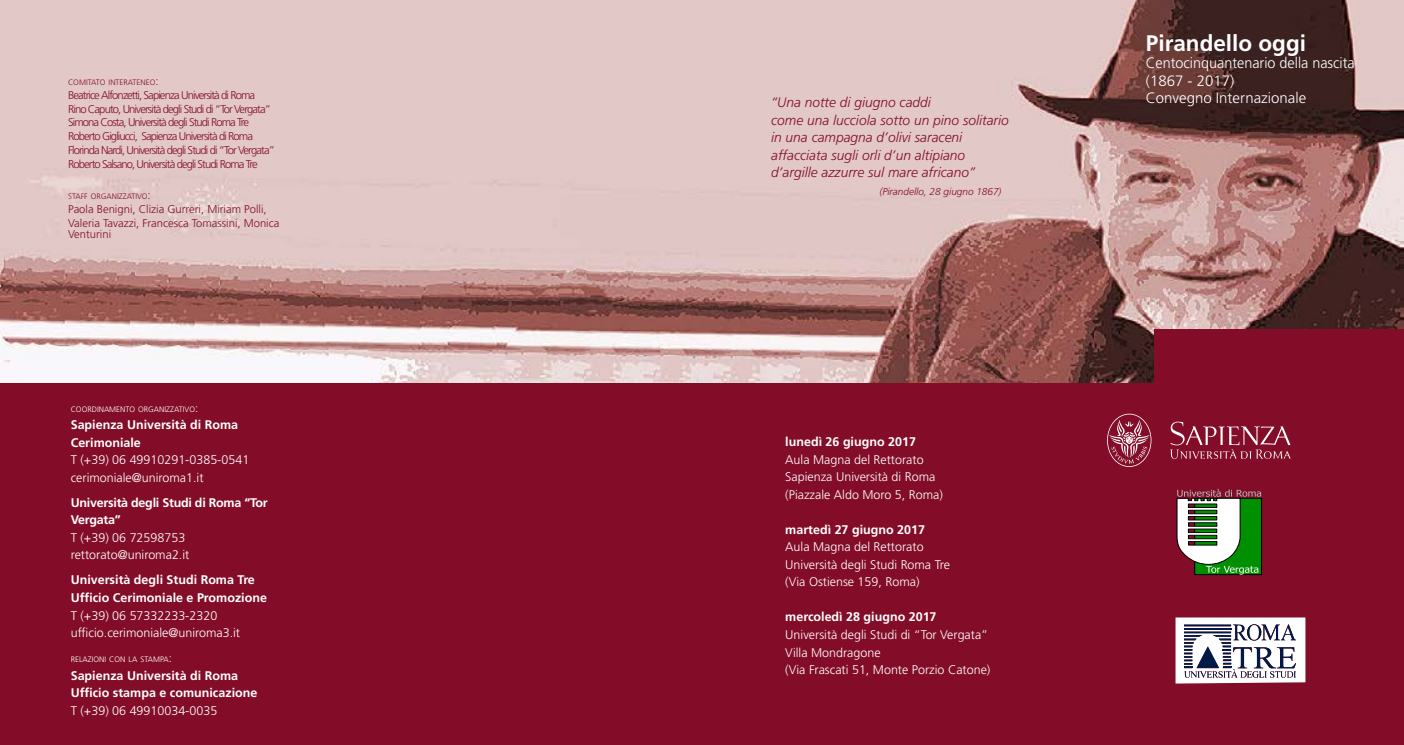
<style>
.page{position:relative;width:1404px;height:745px;background:#fff}
.page>*{position:absolute;margin:0;border:0;box-sizing:border-box;transform-origin:0 0}
.t1{font:700 22.5px "Frutiger LT Std";color:#fff}
.t2{font:300 15px/17.5px "Frutiger LT Std";color:#fff;scale:.96 1}
.t3{font:italic 300 13.75px/17.5px "Frutiger LT Std";color:#830d28}
.t4{font:300 12.5px/17.5px "Frutiger LT Std";color:#fff}
.t5{font:700 12.5px/17.5px "Frutiger LT Std";color:#fff}
.t6{font:700 12.5px/17.5px "Frutiger LT Std";letter-spacing:-.02em;color:#fff}
.t7{font:300 11.25px/13.8px "Frutiger LT Std";letter-spacing:-.08em;color:#830d28}
.t8{font:300 11.25px/13.8px "Frutiger LT Std";color:#830d28}
.t9{font:italic 300 10px "Frutiger LT Std";color:#830d28}
.t10{font:300 7.88px "Frutiger LT Std";color:#fff}
.t11{font:300 7.88px "Frutiger LT Std";color:#830d28}
.s1{font-size:11.25px}
</style>
<div class="page">
<img style="left:0;top:0;width:1403px;height:383px">
<div style="left:1154px;top:330px;width:249px;height:414px;background:#830d28"></div>
<div style="left:0;top:383px;width:1403px;height:361px;background:#830d28"></div>
<svg style="left:1107px;top:413px;width:45px;height:53px"></svg>
<svg style="left:1170px;top:421px;width:121px;height:37px"></svg>
<svg style="left:1176px;top:489px;width:84px;height:85px;background:#7c9a6e"></svg>
<svg style="left:1175px;top:617px;width:130px;height:66px;background:#c3c2cd"></svg>
<p class="t11" style="left:68px;top:78px;width:92px">COMITATO INTERATENEO<span class="s1">:</span></p>
<p class="t7" style="left:68px;top:88px;width:208px">Beatrice Alfonzetti, Sapienza Università di Roma Rino Caputo, Università degli Studi di “Tor Vergata” Simona Costa, Università degli Studi Roma Tre Roberto Gigliucci, Sapienza Università di Roma Florinda Nardi, Università degli Studi di “Tor Vergata” Roberto Salsano, Università degli Studi Roma Tre</p>
<p class="t11" style="left:68px;top:192px;width:84px">STAFF ORGANIZZATIVO<span class="s1">:</span></p>
<p class="t8" style="left:68px;top:202px;width:213px">Paola Benigni, Clizia Gurreri, Miriam Polli,<br>Valeria Tavazzi, Francesca Tomassini, Monica</p>
<p class="t8" style="left:68px;top:227px;width:45px">Venturini</p>
<p class="t10" style="left:71px;top:404px;width:129px">COORDINAMENTO ORGANIZZATIVO<span class="s1">:</span></p>
<p class="t5" style="left:71px;top:416px;width:169px">Sapienza Università di Roma<br>Cerimoniale</p>
<p class="t4" style="left:71px;top:451px;width:180px">T (+39) 06 49910291-0385-0541 cerimoniale@uniroma1.it</p>
<p class="t6" style="left:71px;top:493px;width:198px">Università degli Studi di Roma “Tor<br>Vergata”</p>
<p class="t4" style="left:71px;top:528px;width:120px">T (+39) 06 72598753 rettorato@uniroma2.it</p>
<p class="t5" style="left:71px;top:571px;width:198px">Università degli Studi Roma Tre<br>Ufficio Cerimoniale e Promozione</p>
<p class="t4" style="left:71px;top:606px;width:171px">T (+39) 06 57332233-2320 ufficio.cerimoniale@uniroma3.it</p>
<p class="t10" style="left:71px;top:654px;width:103px">RELAZIONI CON LA STAMPA<span class="s1">:</span></p>
<p class="t5" style="left:71px;top:666px;width:188px">Sapienza Università di Roma<br>Ufficio stampa e comunicazione</p>
<p class="t4" style="left:71px;top:701px;width:148px">T (+39) 06 49910034-0035</p>
<p class="t3" style="left:771px;top:94px;width:239px">“Una notte di giugno caddi<br>come una lucciola sotto un pino solitario in una campagna d’olivi saraceni affacciata sugli orli d’un altipiano d’argille azzurre sul mare africano”</p>
<p class="t9" style="left:879px;top:186px;width:123px">(Pirandello, 28 giugno 1867)</p>
<p class="t5" style="left:785px;top:433px;width:132px">lunedì 26 giugno 2017</p>
<p class="t4" style="left:785px;top:450px;width:159px">Aula Magna del Rettorato<br>Sapienza Università di Roma (Piazzale Aldo Moro 5, Roma)</p>
<p class="t5" style="left:785px;top:520px;width:141px">martedì 27 giugno 2017</p>
<p class="t4" style="left:785px;top:538px;width:166px">Aula Magna del Rettorato<br>Università degli Studi Roma Tre (Via Ostiense 159, Roma)</p>
<p class="t5" style="left:785px;top:608px;width:153px">mercoledì 28 giugno 2017</p>
<p class="t4" style="left:785px;top:625px;width:206px">Università degli Studi di “Tor Vergata”<br>Villa Mondragone<br>(Via Frascati 51, Monte Porzio Catone)</p>
<p class="t4" style="left:822px;top:670px;width:116px">T (+39) 06 49910035</p>
<h1 class="t1" style="left:1145px;top:30px;width:162px">Pirandello oggi</h1>
<p class="t2" style="left:1145px;top:54px;width:219px">Centocinquantenario della nascita (1867 - 2017)<br>Convegno Internazionale</p>
</div>
